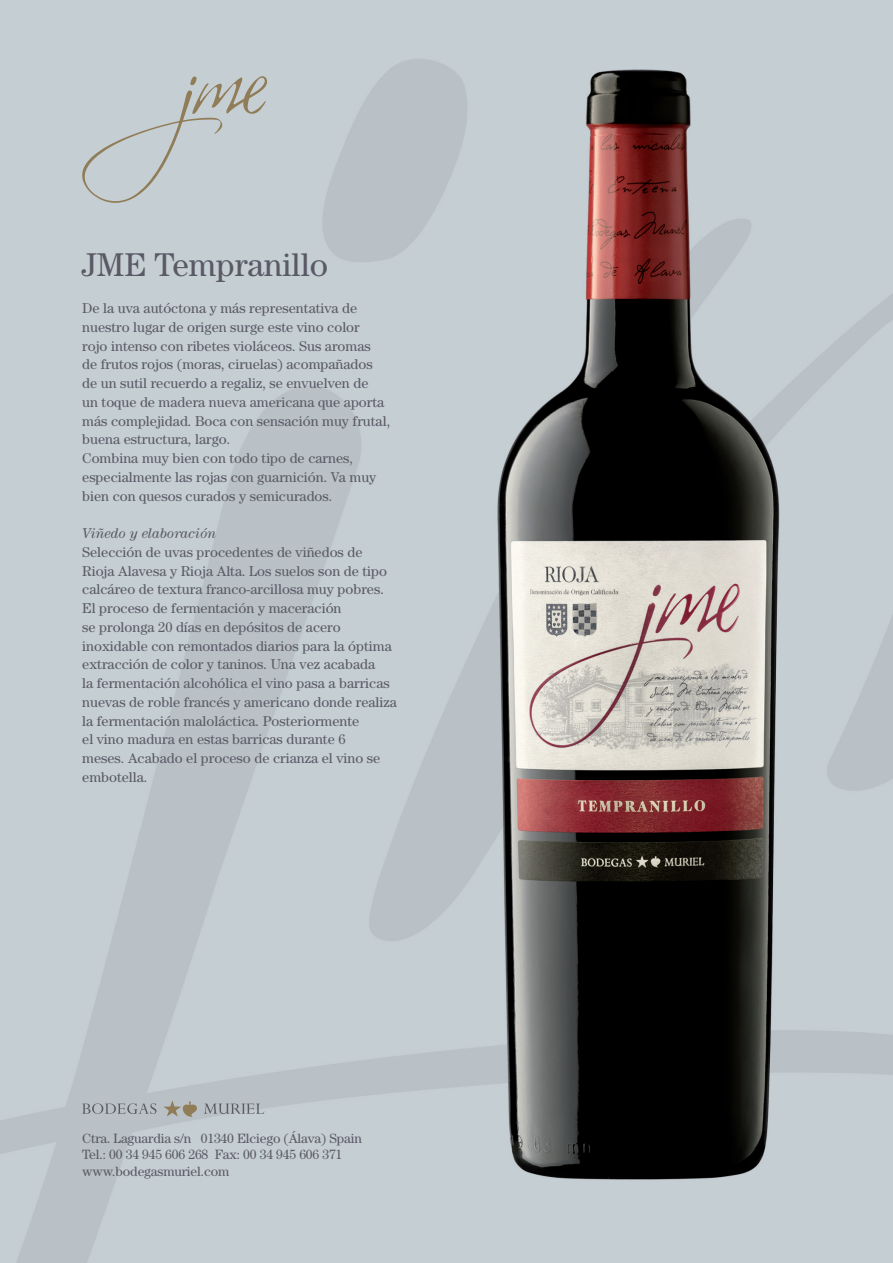
<style>
.page{position:relative;width:893px;height:1263px;background:#fff}
.page>*{position:absolute;margin:0;border:0;box-sizing:border-box;transform-origin:0 0}
.t1{font:33px "Century";color:#5a5a67}
.t2{font:14.25px/18.8px "Century";color:#5a5a67}
.t3{font:italic 14.25px "Century";color:#5a5a67}
.t4{font:13.5px/16.5px "Century";letter-spacing:-.01em;color:#5a5a67}
</style>
<div class="page">
<img style="left:0;top:0;width:893px;height:1263px">
<svg style="left:82px;top:1103px;width:74px;height:11px"></svg>
<svg style="left:204px;top:1103px;width:60px;height:11px"></svg>
<svg style="left:164px;top:1101px;width:33px;height:16px"></svg>
<svg style="left:82px;top:76px;width:189px;height:127px;background:#c1c8ca"></svg>
<p class="t1" style="left:82px;top:245px;width:248px">JME Tempranillo</p>
<p class="t2" style="left:82px;top:299px;width:310px">De la uva autóctona y más representativa de nuestro lugar de origen surge este vino color<br>rojo intenso con ribetes violáceos. Sus aromas<br>de frutos rojos (moras, ciruelas) acompañados de un sutil recuerdo a regaliz, se envuelven de<br>un toque de madera nueva americana que aporta más complejidad. Boca con sensación muy frutal, buena estructura, largo.</p>
<p class="t2" style="left:82px;top:449px;width:296px">Combina muy bien con todo tipo de carnes, especialmente las rojas con guarnición. Va muy bien con quesos curados y semicurados.</p>
<p class="t3" style="left:82px;top:525px;width:136px">Viñedo y elaboración</p>
<p class="t2" style="left:82px;top:542px;width:306px">Selección de uvas procedentes de viñedos de<br>Rioja Alavesa y Rioja Alta. Los suelos son de tipo calcáreo de textura franco-arcillosa muy pobres.</p>
<p class="t2" style="left:82px;top:599px;width:316px">El proceso de fermentación y maceración<br>se prolonga 20 días en depósitos de acero inoxidable con remontados diarios para la óptima extracción de color y taninos. Una vez acabada<br>la fermentación alcohólica el vino pasa a barricas nuevas de roble francés y americano donde realiza la fermentación maloláctica. Posteriormente<br>el vino madura en estas barricas durante 6<br>meses. Acabado el proceso de crianza el vino se embotella.</p>
<p class="t4" style="left:82px;top:1130px;width:281px">Ctra. Laguardia s/n 01340 Elciego (Álava) Spain<br>Tel.: 00 34 945 606 268 Fax: 00 34 945 606 371 www.bodegasmuriel.com</p>
</div>
